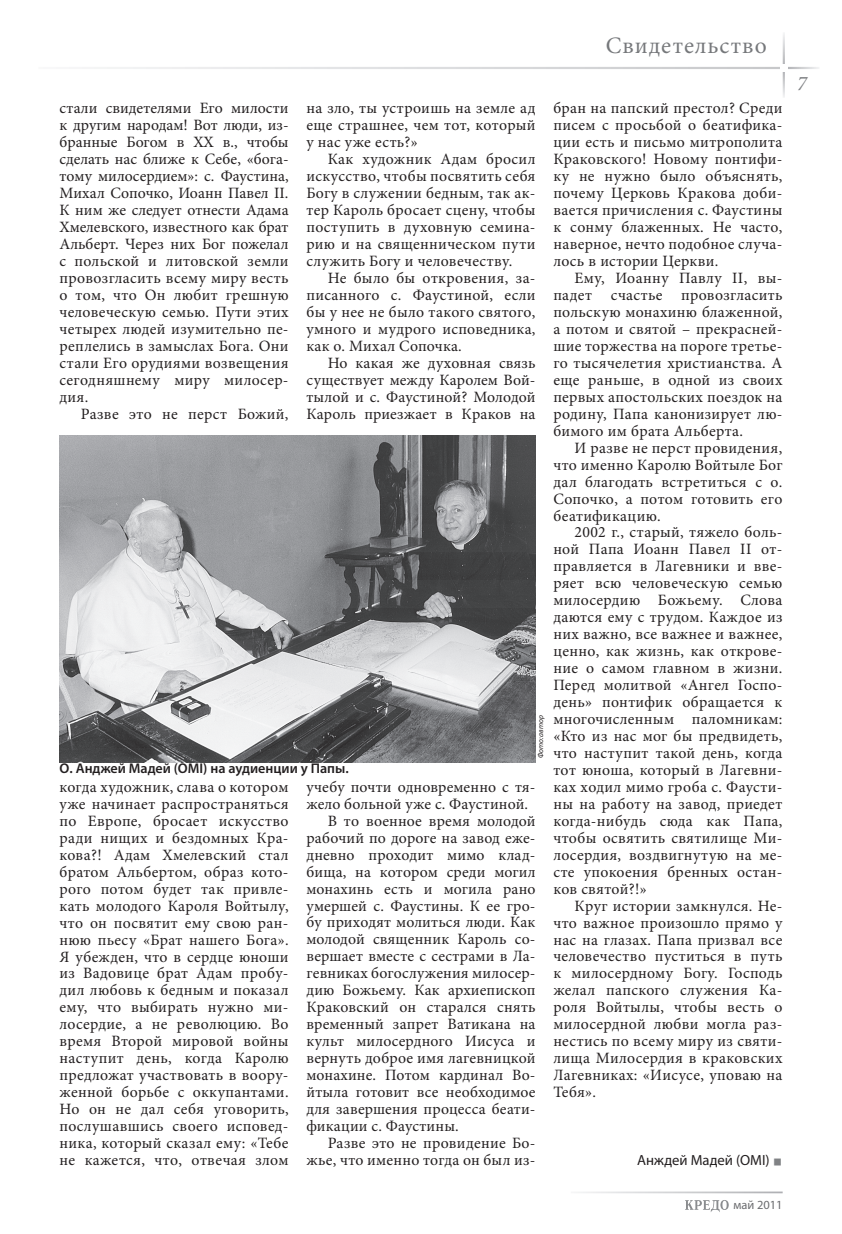
<style>
.page{position:relative;width:842px;height:1234px;background:#fff}
.page>*{position:absolute;margin:0;border:0;box-sizing:border-box;transform-origin:0 0}
.t1{font:23.55px "Minion Pro";letter-spacing:.04em;color:#76787b}
.t2{font:italic 20.7px "Minion Pro";color:#808285}
.t3{font:15.75px/17px "Minion Pro";letter-spacing:.015em;color:#231f20;text-align:justify}
.t4{font:14.7px "Myriad Pro";color:#231f20}
.t5{font:600 14.1px "Myriad Pro";color:#231f20}
.t6{font:12.45px "Myriad Pro";color:#6c6d70}
.t7{font:italic 7.5px "Myriad Pro";letter-spacing:-.01em;color:#231f20}
.s1{font-family:"Minion Pro";font-size:23.7px;color:#808285}
</style>
<div class="page">
<svg style="left:685px;top:1200px;width:44px;height:11px"></svg>
<img style="left:60px;top:435px;width:475px;height:327px">
<h1 class="t1" style="left:606px;top:30px;width:162px">Свидетельство</h1>
<p class="t3" style="left:60px;top:100px;width:231px">стали свидетелями Его милости к другим народам! Вот люди, из&shy;бранные Богом в ХХ в., чтобы сделать нас ближе к Себе, «бога&shy;тому милосердием»: с. Фаустина, Михал Сопочко, Иоанн Павел II.<br>К ним же следует отнести Адама Хмелевского, известного как брат Альберт. Через них Бог пожелал с польской и литовской земли провозгласить всему миру весть о том, что Он любит грешную человеческую семью. Пути этих четырех людей изумительно пе&shy;реплелись в замыслах Бога. Они стали Его орудиями возвещения сегодняшнему миру милосер&shy;дия.</p>
<p class="t3" style="left:81px;top:405px;width:209px">Разве это не перст Божий,</p>
<p class="t3" style="left:306px;top:100px;width:231px">на зло, ты устроишь на земле ад еще страшнее, чем тот, который у нас уже есть?»</p>
<p class="t3" style="left:306px;top:151px;width:231px;text-indent:21px">Как художник Адам бросил искусство, чтобы посвятить себя Богу в служении бедным, так ак&shy;тер Кароль бросает сцену, чтобы поступить в духовную семина&shy;рию и на священническом пути служить Богу и человечеству.</p>
<p class="t3" style="left:306px;top:269px;width:231px;text-indent:21px">Не было бы откровения, за&shy;писанного с. Фаустиной, если бы у нее не было такого святого, умного и мудрого исповедника, как о. Михал Сопочка.</p>
<p class="t3" style="left:306px;top:354px;width:231px;text-indent:21px">Но какая же духовная связь существует между Каролем Вой&shy;тылой и с. Фаустиной? Молодой Кароль приезжает в Краков на</p>
<p class="t7" style="left:536px;top:758px;width:44px;rotate:-90deg">Фото: автор</p>
<p class="t5" style="left:60px;top:759px;width:291px">О. Анджей Мадей (OMI) на аудиенции у Папы.</p>
<p class="t3" style="left:60px;top:778px;width:231px">когда художник, слава о котором уже начинает распространяться по Европе, бросает искусство ради нищих и бездомных Кра&shy;кова?! Адам Хмелевский стал братом Альбертом, образ кото&shy;рого потом будет так привле&shy;кать молодого Кароля Войтылу, что он посвятит ему свою ран&shy;нюю пьесу «Брат нашего Бога».<br>Я убежден, что в сердце юноши из Вадовице брат Адам пробу&shy;дил любовь к бедным и показал ему, что выбирать нужно ми&shy;лосердие, а не революцию. Во время Второй мировой войны наступит день, когда Каролю предложат участвовать в воору&shy;женной борьбе с оккупантами.<br>Но он не дал себя уговорить, послушавшись своего исповед&shy;ника, который сказал ему: «Тебе не кажется, что, отвечая злом</p>
<p class="t3" style="left:306px;top:778px;width:231px">учебу почти одновременно с тя-</p>
<p class="t3" style="left:306px;top:795px;width:223px">жело больной уже с. Фаустиной.</p>
<p class="t3" style="left:328px;top:812px;width:209px">В то военное время молодой</p>
<p class="t3" style="left:306px;top:829px;width:231px">рабочий по дороге на завод еже-</p>
<p class="t3" style="left:306px;top:846px;width:231px">дневно проходит мимо клад-</p>
<p class="t3" style="left:306px;top:863px;width:231px">бища, на котором среди могил</p>
<p class="t3" style="left:306px;top:879px;width:231px">монахинь есть и могила рано</p>
<p class="t3" style="left:306px;top:896px;width:231px">умершей с. Фаустины. К ее гро-</p>
<p class="t3" style="left:306px;top:913px;width:231px">бу приходят молиться люди. Как</p>
<p class="t3" style="left:306px;top:930px;width:231px">молодой священник Кароль со-</p>
<p class="t3" style="left:306px;top:947px;width:231px">вершает вместе с сестрами в Ла-</p>
<p class="t3" style="left:306px;top:964px;width:231px">гевниках богослужения милосер-</p>
<p class="t3" style="left:306px;top:981px;width:231px">дию Божьему. Как архиепископ</p>
<p class="t3" style="left:306px;top:998px;width:231px">Краковский он старался снять</p>
<p class="t3" style="left:306px;top:1015px;width:231px">временный запрет Ватикана на</p>
<p class="t3" style="left:306px;top:1032px;width:231px">культ милосердного Иисуса и</p>
<p class="t3" style="left:306px;top:1049px;width:231px">вернуть доброе имя лагевницкой</p>
<p class="t3" style="left:306px;top:1066px;width:231px">монахине. Потом кардинал Во-</p>
<p class="t3" style="left:306px;top:1083px;width:231px">йтыла готовит все необходимое</p>
<p class="t3" style="left:306px;top:1100px;width:231px">для завершения процесса беати-</p>
<p class="t3" style="left:306px;top:1117px;width:154px">фикации с. Фаустины.</p>
<p class="t3" style="left:328px;top:1134px;width:209px">Разве это не провидение Бо-</p>
<p class="t3" style="left:306px;top:1151px;width:231px">жье, что именно тогда он был из-</p>
<p class="t3" style="left:553px;top:100px;width:231px">бран на папский престол? Среди писем с просьбой о беатифика&shy;ции есть и письмо митрополита Краковского! Новому понтифи&shy;ку не нужно было объяснять, почему Церковь Кракова доби&shy;вается причисления с. Фаустины к сонму блаженных. Не часто, наверное, нечто подобное случа&shy;лось в истории Церкви.</p>
<p class="t3" style="left:553px;top:269px;width:231px;text-indent:21px">Ему, Иоанну Павлу II, вы&shy;падет счастье провозгласить польскую монахиню блаженной, а потом и святой – прекрасней&shy;шие торжества на пороге третье&shy;го тысячелетия христианства. А еще раньше, в одной из своих первых апостольских поездок на родину, Папа канонизирует лю&shy;бимого им брата Альберта.</p>
<p class="t3" style="left:553px;top:439px;width:231px;text-indent:21px">И разве не перст провидения, что именно Каролю Войтыле Бог дал благодать встретиться с о.<br>Сопочко, а потом готовить его беатификацию.</p>
<p class="t3" style="left:553px;top:524px;width:231px;text-indent:21px">2002 г., старый, тяжело боль&shy;ной Папа Иоанн Павел II от&shy;правляется в Лагевники и вве&shy;ряет всю человеческую семью милосердию Божьему. Слова даются ему с трудом. Каждое из них важно, все важнее и важнее, ценно, как жизнь, как открове&shy;ние о самом главном в жизни.<br>Перед молитвой «Ангел Госпо&shy;день» понтифик обращается к многочисленным паломникам: «Кто из нас мог бы предвидеть, что наступит такой день, когда тот юноша, который в Лагевни&shy;ках ходил мимо гроба с. Фаусти&shy;ны на работу на завод, приедет когда-нибудь сюда как Папа, чтобы освятить святилище Ми&shy;лосердия, воздвигнутую на ме&shy;сте упокоения бренных остан&shy;ков святой?!»</p>
<p class="t3" style="left:553px;top:896px;width:231px;text-indent:21px">Круг истории замкнулся. Не&shy;что важное произошло прямо у нас на глазах. Папа призвал все человечество пуститься в путь к милосердному Богу. Господь желал папского служения Ка&shy;роля Войтылы, чтобы весть о милосердной любви могла раз&shy;нестись по всему миру из святи&shy;лища Милосердия в краковских Лагевниках: «Иисусе, уповаю на Тебя».</p>
<p class="t4" style="left:637px;top:1150px;width:147px">Анждей Мадей (OMI) <span class="s1">■</span></p>
<p class="t6" style="left:734px;top:1196px;width:51px">май 2011</p>
<h2 class="t2" style="left:797px;top:69px;width:11px">7</h2>
</div>
